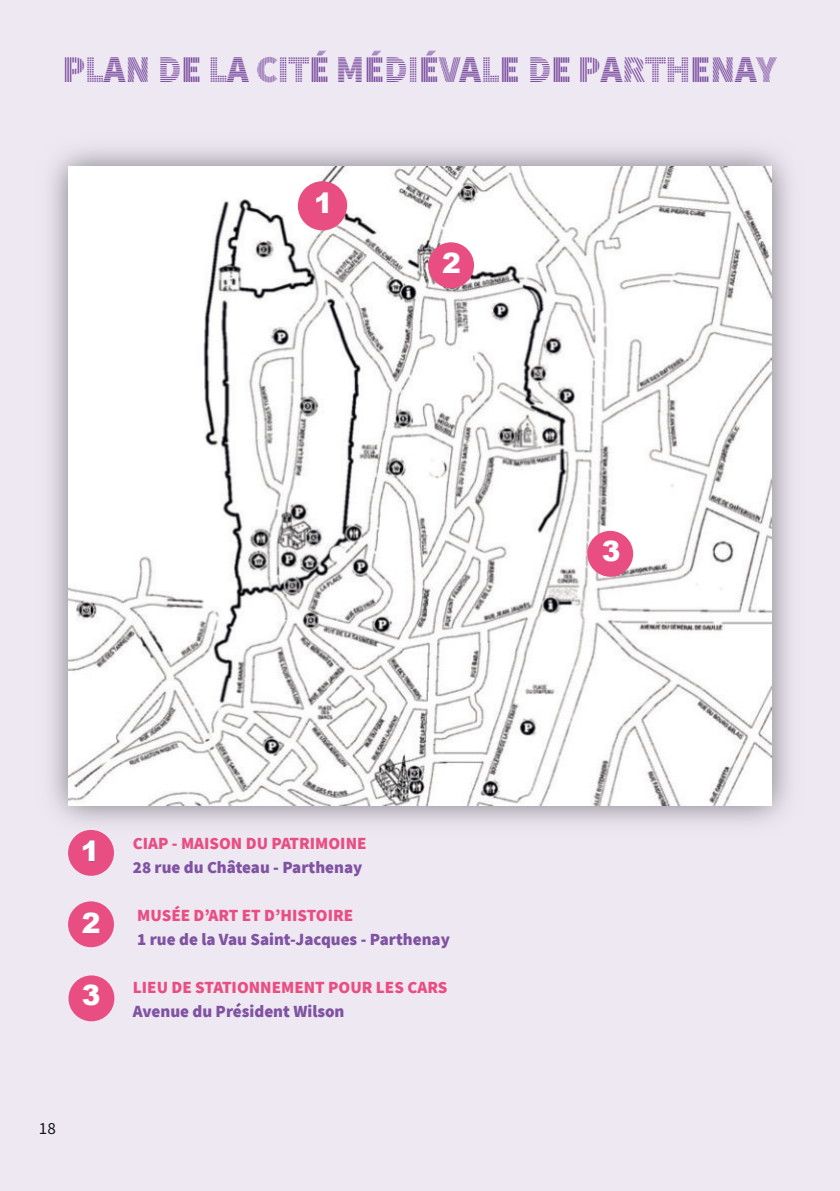
<style>
.page{position:relative;width:840px;height:1191px;background:#fff}
.page>*{position:absolute;margin:0;border:0;box-sizing:border-box;transform-origin:0 0}
.t1{font:900 38px "Source Sans Pro DISPLAYV2";letter-spacing:-.01em;color:#7f53a2}
.t2{font:900 28px "Arial";color:#fff}
.t3{font:900 17px "Source Sans Pro";color:#7f53a2}
.t4{font:900 17px "Source Sans Pro";color:#e94e83}
.t5{font:17px "Source Sans Pro";color:#121617}
</style>
<div class="page">
<div style="left:0;top:0;width:839px;height:1191px;background:#eee8f2"></div>
<img style="left:51px;top:149px;width:739px;height:689px">
<img style="left:68px;top:167px;width:703px;height:639px">
<div style="left:298px;top:181px;width:49px;height:49px;background:#e94e83;border-radius:50%"></div>
<div style="left:428px;top:242px;width:46px;height:46px;background:#e94e83;border-radius:50%"></div>
<div style="left:587px;top:531px;width:45px;height:46px;background:#e94e83;border-radius:50%"></div>
<div style="left:68px;top:830px;width:46px;height:45px;background:#e94e83;border-radius:50%"></div>
<div style="left:68px;top:901px;width:46px;height:46px;background:#e94e83;border-radius:50%"></div>
<div style="left:68px;top:975px;width:46px;height:46px;background:#e94e83;border-radius:50%"></div>
<img style="left:83px;top:840px;width:11px;height:21px">
<h1 class="t1" style="left:62px;top:54px;width:715px">PLAN DE LA CITÉ MÉDIÉVALE DE PARTHENAY</h1>
<h2 class="t2" style="left:314px;top:193px;width:20px">1</h2>
<h2 class="t2" style="left:442px;top:253px;width:20px">2</h2>
<h2 class="t2" style="left:601px;top:541px;width:20px">3</h2>
<h2 class="t2" style="left:81px;top:841px;width:20px">1</h2>
<h2 class="t2" style="left:82px;top:913px;width:20px">2</h2>
<h2 class="t2" style="left:82px;top:985px;width:20px">3</h2>
<p class="t4" style="left:133px;top:836px;width:235px">CIAP - MAISON DU PATRIMOINE</p>
<p class="t3" style="left:133px;top:860px;width:231px">28 rue du Château - Parthenay</p>
<p class="t4" style="left:137px;top:908px;width:217px">MUSÉE D’ART ET D’HISTOIRE</p>
<p class="t3" style="left:137px;top:932px;width:314px">1 rue de la Vau Saint-Jacques - Parthenay</p>
<p class="t4" style="left:133px;top:980px;width:316px">LIEU DE STATIONNEMENT POUR LES CARS</p>
<p class="t3" style="left:133px;top:1004px;width:213px">Avenue du Président Wilson</p>
<p class="t5" style="left:39px;top:1121px;width:19px">18</p>
</div>
